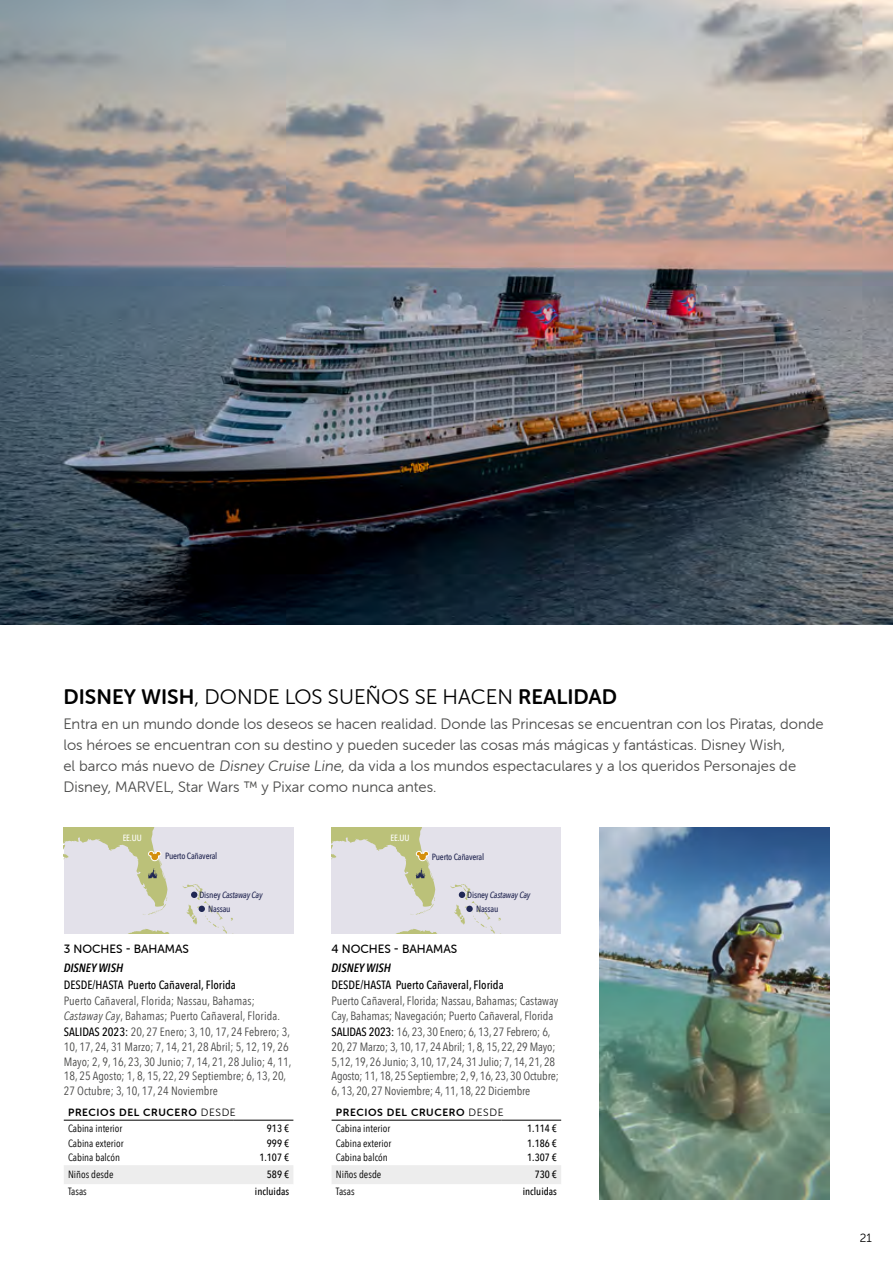
<style>
.page{position:relative;width:893px;height:1263px;background:#fff}
.page>*{position:absolute;margin:0;border:0;box-sizing:border-box;transform-origin:0 0}
.t1{font:21px "Museo Sans Rounded 300";color:#000}
.t2{font:15px/21px "Museo Sans Rounded 300";color:#4a4a49}
.t3{font:12px/14.5px "Avenir Next Condensed";color:#4a4a49}
.t4{font:500 12px "Avenir Next Condensed";color:#000}
.t5{font:12px "Museo Sans Rounded 500";color:#000}
.t6{font:italic 600 12px "Avenir Next Condensed";color:#000}
.t7{font:12px "Museo Sans Rounded 300";color:#000}
.t8{font:10.5px "Avenir Next Condensed";color:#000}
.t9{font:500 10.5px "Avenir Next Condensed";color:#000}
.t10{font:10.5px "Museo Sans Rounded 700";letter-spacing:.06em;color:#000}
.t11{font:500 9px "Avenir Next Condensed";letter-spacing:-.02em;color:#242853}
.t12{font:italic 500 9px "Avenir Next Condensed";letter-spacing:-.02em;color:#242853}
.t13{font:500 9px "Avenir Next Condensed";letter-spacing:-.02em;color:#fff}
.s1{font-family:"Museo Sans Rounded 700"}
.s2{font-style:normal}
.s3{font-style:italic}
.s4{font-weight:500;color:#000}
.s5{font-family:"Museo Sans Rounded 300"}
</style>
<div class="page">
<img style="left:0;top:0;width:893px;height:624px">
<img style="left:599px;top:827px;width:230px;height:372px">
<div style="left:64px;top:1165px;width:229px;height:19px;background:#ededed"></div>
<hr style="left:64px;top:1120px;width:170px;height:1px;background:#000">
<hr style="left:234px;top:1120px;width:59px;height:1px;background:#000">
<div style="left:332px;top:1165px;width:229px;height:19px;background:#ededed"></div>
<hr style="left:332px;top:1120px;width:170px;height:1px;background:#000">
<hr style="left:502px;top:1120px;width:59px;height:1px;background:#000">
<svg style="left:64px;top:827px;width:229px;height:106px;background:#dddcdb"></svg>
<div style="left:191px;top:891px;width:6px;height:7px;background:#202854;border-radius:50%"></div>
<svg style="left:332px;top:827px;width:229px;height:106px;background:#dddcdb"></svg>
<div style="left:459px;top:891px;width:6px;height:7px;background:#202854;border-radius:50%"></div>
<h1 class="t1" style="left:63px;top:685px;width:555px"><span class="s1">DISNEY WISH</span>, DONDE LOS SUEÑOS SE HACEN <span class="s1">REALIDAD</span></h1>
<p class="t2" style="left:63px;top:713px;width:762px">Entra en un mundo donde los deseos se hacen realidad. Donde las Princesas se encuentran con los Piratas, donde los héroes se encuentran con su destino y pueden suceder las cosas más mágicas y fantásticas. Disney Wish,<br>el barco más nuevo de Disney Cruise Line, da vida a los mundos espectaculares y a los queridos Personajes de Disney, MARVEL, Star Wars ™ y Pixar como nunca antes.</p>
<p class="t13" style="left:123px;top:832px;width:21px">EE.UU</p>
<p class="t13" style="left:390px;top:832px;width:21px">EE.UU</p>
<p class="t11" style="left:165px;top:851px;width:54px">Puerto Cañaveral</p>
<p class="t11" style="left:432px;top:852px;width:54px">Puerto Cañaveral</p>
<p class="t12" style="left:200px;top:889px;width:65px"><span class="s2">Disney</span> Castaway Cay</p>
<p class="t12" style="left:467px;top:889px;width:65px"><span class="s2">Disney</span> Castaway Cay</p>
<p class="t11" style="left:208px;top:903px;width:24px">Nassau</p>
<p class="t11" style="left:476px;top:903px;width:24px">Nassau</p>
<p class="t5" style="left:64px;top:942px;width:127px">3 NOCHES - BAHAMAS</p>
<p class="t6" style="left:64px;top:960px;width:61px">DISNEY WISH</p>
<p class="t4" style="left:64px;top:977px;width:174px">DESDE/HASTA Puerto Cañaveral, Florida</p>
<p class="t3" style="left:64px;top:993px;width:218px">Puerto Cañaveral, Florida; Nassau, Bahamas;<br><span class="s3">Castaway Cay</span>, Bahamas; Puerto Cañaveral, Florida.</p>
<p class="t3" style="left:64px;top:1024px;width:229px"><span class="s4">SALIDAS 2023:</span> 20, 27 Enero; 3, 10, 17, 24 Febrero; 3, 10, 17, 24, 31 Marzo; 7, 14, 21, 28 Abril; 5, 12, 19, 26<br>Mayo; 2, 9, 16, 23, 30 Junio; 7, 14, 21, 28 Julio; 4, 11, 18, 25 Agosto; 1, 8, 15, 22, 29 Septiembre; 6, 13, 20, 27 Octubre; 3, 10, 17, 24 Noviembre</p>
<p class="t5" style="left:332px;top:942px;width:127px">4 NOCHES - BAHAMAS</p>
<p class="t6" style="left:332px;top:960px;width:61px">DISNEY WISH</p>
<p class="t4" style="left:332px;top:977px;width:174px">DESDE/HASTA Puerto Cañaveral, Florida</p>
<p class="t3" style="left:332px;top:993px;width:228px">Puerto Cañaveral, Florida; Nassau, Bahamas; Castaway<br>Cay, Bahamas; Navegación; Puerto Cañaveral, Florida</p>
<p class="t3" style="left:332px;top:1024px;width:229px"><span class="s4">SALIDAS 2023:</span> 16, 23, 30 Enero; 6, 13, 27 Febrero; 6, 20, 27 Marzo; 3, 10, 17, 24 Abril; 1, 8, 15, 22, 29 Mayo; 5,12, 19, 26 Junio; 3, 10, 17, 24, 31 Julio; 7, 14, 21, 28<br>Agosto; 11, 18, 25 Septiembre; 2, 9, 16, 23, 30 Octubre; 6, 13, 20, 27 Noviembre; 4, 11, 18, 22 Diciembre</p>
<p class="t10" style="left:68px;top:1107px;width:169px">PRECIOS DEL CRUCERO <span class="s5">DESDE</span></p>
<p class="t8" style="left:68px;top:1119px;width:56px">Cabina interior</p>
<p class="t9" style="left:267px;top:1122px;width:24px">913 €</p>
<p class="t8" style="left:68px;top:1134px;width:57px">Cabina exterior</p>
<p class="t9" style="left:267px;top:1136px;width:24px">999 €</p>
<p class="t8" style="left:68px;top:1149px;width:53px">Cabina balcón</p>
<p class="t9" style="left:259px;top:1151px;width:31px">1.107 €</p>
<p class="t8" style="left:68px;top:1166px;width:47px">Niños desde</p>
<p class="t9" style="left:267px;top:1168px;width:24px">589 €</p>
<p class="t8" style="left:68px;top:1183px;width:20px">Tasas</p>
<p class="t9" style="left:255px;top:1185px;width:36px">incluidas</p>
<p class="t10" style="left:336px;top:1107px;width:169px">PRECIOS DEL CRUCERO <span class="s5">DESDE</span></p>
<p class="t8" style="left:336px;top:1119px;width:56px">Cabina interior</p>
<p class="t9" style="left:527px;top:1122px;width:31px">1.114 €</p>
<p class="t8" style="left:336px;top:1134px;width:57px">Cabina exterior</p>
<p class="t9" style="left:527px;top:1136px;width:31px">1.186 €</p>
<p class="t8" style="left:336px;top:1149px;width:53px">Cabina balcón</p>
<p class="t9" style="left:527px;top:1151px;width:31px">1.307 €</p>
<p class="t8" style="left:336px;top:1166px;width:47px">Niños desde</p>
<p class="t9" style="left:535px;top:1168px;width:24px">730 €</p>
<p class="t8" style="left:336px;top:1183px;width:20px">Tasas</p>
<p class="t9" style="left:523px;top:1185px;width:36px">incluidas</p>
<p class="t7" style="left:860px;top:1231px;width:13px">21</p>
</div>
